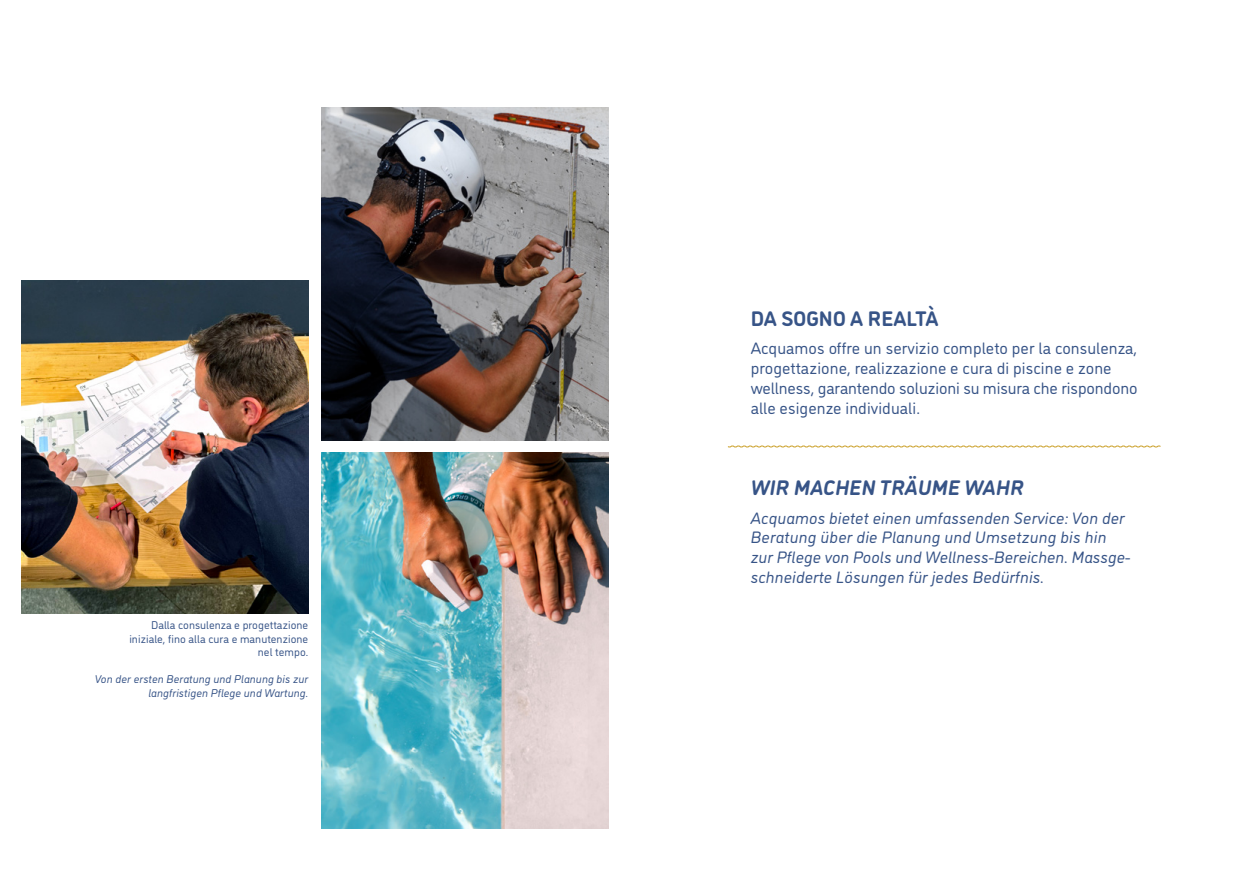
<style>
.page{position:relative;width:1259px;height:893px;background:#fff}
.page>*{position:absolute;margin:0;border:0;box-sizing:border-box;transform-origin:0 0}
.t1{font:italic 700 21px "DI Nosaur";letter-spacing:.005em;color:#375487}
.t2{font:700 21px "DI Nosaur";letter-spacing:.005em;color:#375487}
.t3{font:italic 16.5px/19.8px "DI Nosaur";letter-spacing:.005em;color:#375487}
.t4{font:16.5px/19.8px "DI Nosaur";letter-spacing:.005em;color:#375487}
.t5{font:11.25px/13.5px "DI Nosaur";letter-spacing:.005em;color:#375487;text-align:right}
.t6{font:italic 11.25px/13.5px "DI Nosaur";letter-spacing:.005em;color:#375487;text-align:right}
</style>
<div class="page">
<svg style="left:727px;top:445px;width:434px;height:3px"></svg>
<img style="left:321px;top:108px;width:287px;height:332px">
<img style="left:21px;top:281px;width:287px;height:332px">
<img style="left:321px;top:453px;width:287px;height:375px">
<p class="t5" style="left:129px;top:618px;width:180px">Dalla consulenza e progettazione iniziale, fino alla cura e manutenzione nel tempo.</p>
<p class="t6" style="left:95px;top:672px;width:215px">Von der ersten Beratung und Planung bis zur langfristigen Pflege und Wartung.</p>
<p class="t2" style="left:750px;top:303px;width:189px">DA SOGNO A REALTÀ</p>
<p class="t4" style="left:750px;top:337px;width:388px">Acquamos offre un servizio completo per la consulenza, progettazione, realizzazione e cura di piscine e zone wellness, garantendo soluzioni su misura che rispondono alle esigenze individuali.</p>
<p class="t1" style="left:750px;top:472px;width:274px">WIR MACHEN TRÄUME WAHR</p>
<p class="t3" style="left:750px;top:507px;width:381px">Acquamos bietet einen umfassenden Service: Von der Beratung über die Planung und Umsetzung bis hin zur Pflege von Pools und Wellness-Bereichen. Massge&shy;schneiderte Lösungen für jedes Bedürfnis.</p>
</div>
